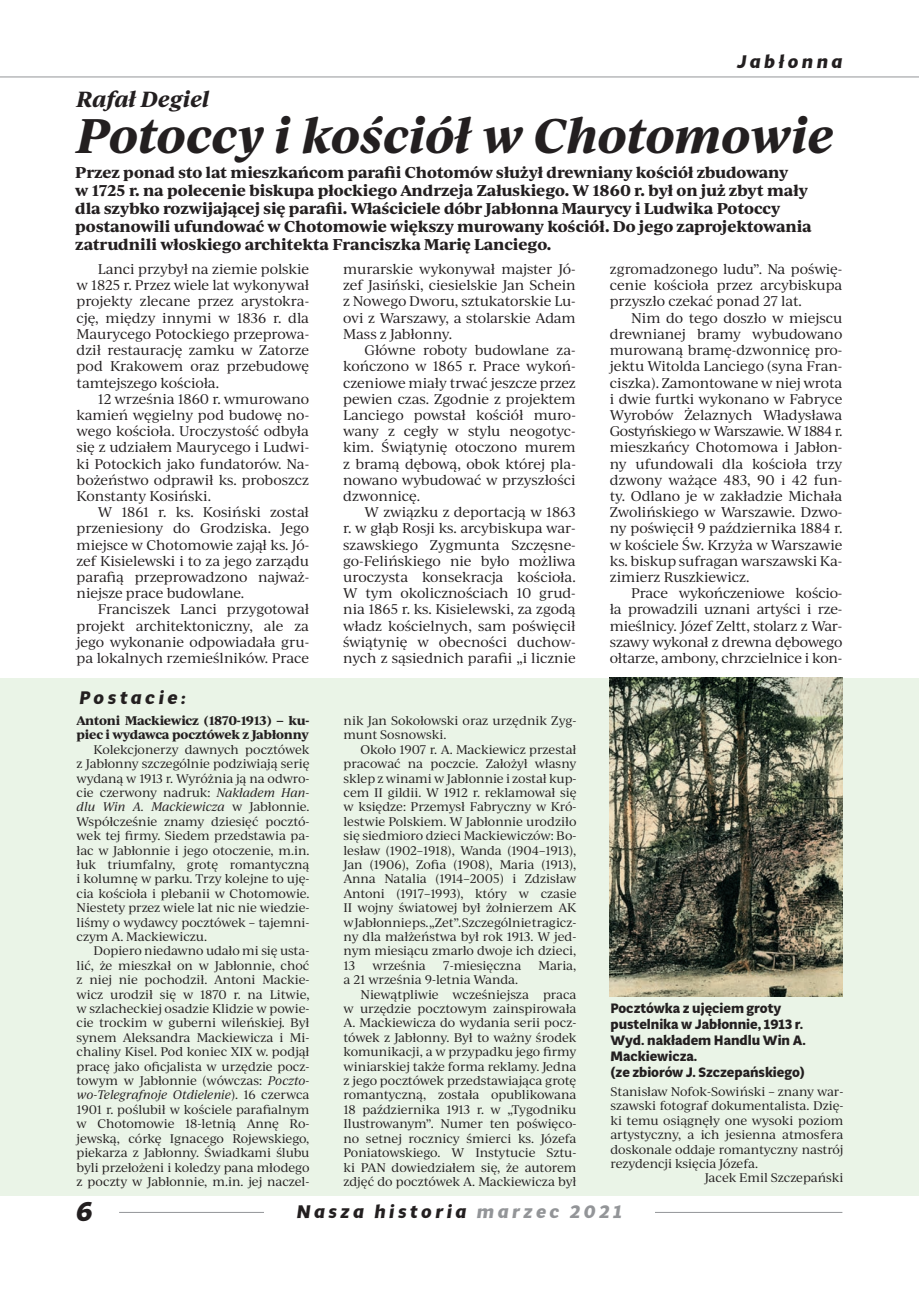
<style>
.page{position:relative;width:919px;height:1289px;background:#fff}
.page>*{position:absolute;margin:0;border:0;box-sizing:border-box;transform-origin:0 0}
.t1{font:italic 700 46.5px "Ivy Journal";letter-spacing:-.005em;color:#231f20}
.t2{font:italic 700 27px "Multi Display";color:#231f20}
.t3{font:italic 700 21px "Ivy Journal";letter-spacing:-.02em;color:#231f20}
.t4{font:italic 700 18px "Multi Display";letter-spacing:.2em;color:#231f20}
.t5{font:700 15px/18px "Ivy Journal";letter-spacing:-.01em;color:#231f20}
.t6{font:13.5px/16.2px "Ivy Journal";letter-spacing:-.01em;color:#231f20;text-align:justify}
.t7{font:700 13.5px/16.2px "Multi Display";color:#231f20}
.t8{font:12px/14.4px "Ivy Journal";letter-spacing:-.01em;color:#231f20;text-align:justify}
.t9{font:700 12px/14.4px "Ivy Journal";letter-spacing:-.025em;color:#231f20}
.s1{font-style:italic}
.s2{color:#939598}
</style>
<div class="page">
<hr style="left:119px;top:1211px;width:723px;height:1px;background:#939598">
<div style="left:264px;top:1195px;width:390px;height:31px;background:#fff"></div>
<hr style="left:0;top:77px;width:918px;height:1px;background:#939598">
<div style="left:0;top:678px;width:918px;height:517px;background:#eaf4e7"></div>
<img style="left:609px;top:678px;width:233px;height:318px">
<h3 class="t4" style="left:737px;top:49px;width:107px">Jabłonna</h3>
<h3 class="t3" style="left:77px;top:83px;width:134px">Rafał Degiel</h3>
<h1 class="t1" style="left:77px;top:101px;width:759px">Potoccy i kościół w Chotomowie</h1>
<p class="t5" style="left:75px;top:163px;width:738px">Przez ponad sto lat mieszkańcom parafii Chotomów służył drewniany kościół zbudowany<br>w 1725 r. na polecenie biskupa płockiego Andrzeja Załuskiego. W 1860 r. był on już zbyt mały dla szybko rozwijającej się parafii. Właściciele dóbr Jabłonna Maurycy i Ludwika Potoccy postanowili ufundować w Chotomowie większy murowany kościół. Do jego zaprojektowania zatrudnili włoskiego architekta Franciszka Marię Lanciego.</p>
<p class="t6" style="left:77px;top:260px;width:234px;text-indent:21px">Lanci przybył na ziemie polskie w 1825 r. Przez wiele lat wykonywał projekty zlecane przez arystokra&shy;cję, między innymi w 1836 r. dla Maurycego Potockiego przeprowa&shy;dził restaurację zamku w Zatorze pod Krakowem oraz przebudowę tamtejszego kościoła.</p>
<p class="t6" style="left:77px;top:390px;width:234px;text-indent:21px">12 września 1860 r. wmurowano kamień węgielny pod budowę no&shy;wego kościoła. Uroczystość odbyła się z udziałem Maurycego i Ludwi&shy;ki Potockich jako fundatorów. Na&shy;bożeństwo odprawił ks. proboszcz Konstanty Kosiński.</p>
<p class="t6" style="left:77px;top:503px;width:234px;text-indent:21px">W 1861 r. ks. Kosiński został przeniesiony do Grodziska. Jego miejsce w Chotomowie zajął ks. Jó&shy;zef Kisielewski i to za jego zarządu parafią przeprowadzono najważ&shy;niejsze prace budowlane.</p>
<p class="t6" style="left:77px;top:600px;width:234px;text-indent:21px">Franciszek Lanci przygotował projekt architektoniczny, ale za jego wykonanie odpowiadała gru&shy;pa lokalnych rzemieślników. Prace</p>
<h3 class="t4" style="left:79px;top:684px;width:107px">Postacie:</h3>
<p class="t9" style="left:77px;top:712px;width:234px">Antoni Mackiewicz (1870-1913) – ku&shy;piec i wydawca pocztówek z Jabłonny</p>
<p class="t8" style="left:77px;top:741px;width:234px;text-indent:17px">Kolekcjonerzy dawnych pocztówek z Jabłonny szczególnie podziwiają serię wydaną w 1913 r. Wyróżnia ją na odwro&shy;cie czerwony nadruk: <span class="s1">Nakładem Han&shy;dlu Win A. Mackiewicza</span> w Jabłonnie.<br>Współcześnie znamy dziesięć pocztó&shy;wek tej firmy. Siedem przedstawia pa&shy;łac w Jabłonnie i jego otoczenie, m.in. łuk triumfalny, grotę romantyczną i kolumnę w parku. Trzy kolejne to uję&shy;cia kościoła i plebanii w Chotomowie.<br>Niestety przez wiele lat nic nie wiedzie&shy;liśmy o wydawcy pocztówek – tajemni&shy;czym A. Mackiewiczu.</p>
<p class="t8" style="left:77px;top:943px;width:234px;text-indent:17px">Dopiero niedawno udało mi się usta&shy;lić, że mieszkał on w Jabłonnie, choć z niej nie pochodził. Antoni Mackie&shy;wicz urodził się w 1870 r. na Litwie, w szlacheckiej osadzie Klidzie w powie&shy;cie trockim w guberni wileńskiej. Był synem Aleksandra Mackiewicza i Mi&shy;chaliny Kisel. Pod koniec XIX w. podjął pracę jako oficjalista w urzędzie pocz&shy;towym w Jabłonnie (wówczas: <span class="s1">Poczto&shy;wo-Telegrafnoje Otdielenie</span>). 16 czerwca 1901 r. poślubił w kościele parafialnym w Chotomowie 18-letnią Annę Ro&shy;jewską, córkę Ignacego Rojewskiego, piekarza z Jabłonny. Świadkami ślubu byli przełożeni i koledzy pana młodego z poczty w Jabłonnie, m.in. jej naczel-</p>
<p class="t6" style="left:343px;top:260px;width:234px">murarskie wykonywał majster Jó&shy;zef Jasiński, ciesielskie Jan Schein z Nowego Dworu, sztukatorskie Lu&shy;ovi z Warszawy, a stolarskie Adam Mass z Jabłonny.</p>
<p class="t6" style="left:343px;top:341px;width:234px;text-indent:21px">Główne roboty budowlane za&shy;kończono w 1865 r. Prace wykoń&shy;czeniowe miały trwać jeszcze przez pewien czas. Zgodnie z projektem Lanciego powstał kościół muro&shy;wany z cegły w stylu neogotyc&shy;kim. Świątynię otoczono murem z bramą dębową, obok której pla&shy;nowano wybudować w przyszłości dzwonnicę.</p>
<p class="t6" style="left:343px;top:503px;width:234px;text-indent:21px">W związku z deportacją w 1863 r. w głąb Rosji ks. arcybiskupa war&shy;szawskiego Zygmunta Szczęsne&shy;go-Felińskiego nie było możliwa uroczysta konsekracja kościoła.<br>W tym okolicznościach 10 grud&shy;nia 1865 r. ks. Kisielewski, za zgodą władz kościelnych, sam poświęcił świątynię w obecności duchow&shy;nych z sąsiednich parafii „i licznie</p>
<p class="t8" style="left:343px;top:712px;width:234px">nik Jan Sokołowski oraz urzędnik Zyg&shy;munt Sosnowski.</p>
<p class="t8" style="left:343px;top:741px;width:234px;text-indent:17px">Około 1907 r. A. Mackiewicz przestał pracować na poczcie. Założył własny sklep z winami w Jabłonnie i został kup&shy;cem II gildii. W 1912 r. reklamował się w księdze: Przemysł Fabryczny w Kró&shy;lestwie Polskiem. W Jabłonnie urodziło się siedmioro dzieci Mackiewiczów: Bo&shy;lesław (1902–1918), Wanda (1904–1913), Jan (1906), Zofia (1908), Maria (1913), Anna Natalia (1914–2005) i Zdzisław Antoni (1917–1993), który w czasie II wojny światowej był żołnierzem AK w Jabłonnie ps. „Zet”. Szczególnie tragicz&shy;ny dla małżeństwa był rok 1913. W jed&shy;nym miesiącu zmarło dwoje ich dzieci, 13</p>
<p class="t8" style="left:372px;top:957px;width:55px">września</p>
<p class="t8" style="left:443px;top:957px;width:80px">7-miesięczna</p>
<p class="t8" style="left:538px;top:957px;width:39px">Maria,</p>
<p class="t8" style="left:343px;top:972px;width:176px">a 21 września 9-letnia Wanda.</p>
<p class="t8" style="left:360px;top:986px;width:217px">Niewątpliwie wcześniejsza praca</p>
<p class="t8" style="left:343px;top:1000px;width:234px">w urzędzie pocztowym zainspirowała</p>
<p class="t8" style="left:343px;top:1015px;width:234px">A. Mackiewicza do wydania serii pocz-</p>
<p class="t8" style="left:343px;top:1029px;width:234px">tówek z Jabłonny. Był to ważny środek</p>
<p class="t8" style="left:343px;top:1044px;width:234px">komunikacji, a w przypadku jego firmy</p>
<p class="t8" style="left:343px;top:1058px;width:234px">winiarskiej także forma reklamy. Jedna</p>
<p class="t8" style="left:343px;top:1072px;width:234px">z jego pocztówek przedstawiająca grotę</p>
<p class="t8" style="left:343px;top:1087px;width:234px">romantyczną, została opublikowana</p>
<p class="t8" style="left:343px;top:1101px;width:234px">18 października 1913 r. w „Tygodniku</p>
<p class="t8" style="left:343px;top:1116px;width:234px">Ilustrowanym”. Numer ten poświęco-</p>
<p class="t8" style="left:343px;top:1130px;width:234px">no setnej rocznicy śmierci ks. Józefa</p>
<p class="t8" style="left:343px;top:1144px;width:234px">Poniatowskiego. W Instytucie Sztu-</p>
<p class="t8" style="left:343px;top:1159px;width:234px">ki PAN dowiedziałem się, że autorem</p>
<p class="t8" style="left:343px;top:1173px;width:234px">zdjęć do pocztówek A. Mackiewicza był</p>
<p class="t6" style="left:609px;top:260px;width:234px">zgromadzonego ludu”. Na poświę&shy;cenie kościoła przez arcybiskupa przyszło czekać ponad 27 lat.</p>
<p class="t6" style="left:609px;top:309px;width:234px;text-indent:21px">Nim do tego doszło w miejscu drewnianej bramy wybudowano murowaną bramę-dzwonnicę pro&shy;jektu Witolda Lanciego (syna Fran&shy;ciszka). Zamontowane w niej wrota i dwie furtki wykonano w Fabryce Wyrobów Żelaznych Władysława Gostyńskiego w Warszawie. W 1884 r. mieszkańcy Chotomowa i Jabłon&shy;ny ufundowali dla kościoła trzy dzwony ważące 483, 90 i 42 fun&shy;ty. Odlano je w zakładzie Michała Zwolińskiego w Warszawie. Dzwo&shy;ny poświęcił 9 października 1884 r. w kościele Św. Krzyża w Warszawie ks. biskup sufragan warszawski Ka&shy;zimierz Ruszkiewicz.</p>
<p class="t6" style="left:609px;top:584px;width:234px;text-indent:21px">Prace wykończeniowe kościo&shy;ła prowadzili uznani artyści i rze&shy;mieślnicy. Józef Zeltt, stolarz z War&shy;szawy wykonał z drewna dębowego ołtarze, ambony, chrzcielnice i kon-</p>
<p class="t7" style="left:610px;top:999px;width:197px">Pocztówka z ujęciem groty pustelnika w Jabłonnie, 1913 r.<br>Wyd. nakładem Handlu Win A.<br>Mackiewicza.<br>(ze zbiorów J. Szczepańskiego)</p>
<p class="t8" style="left:610px;top:1083px;width:234px">Stanisław Nofok-Sowiński – znany war-</p>
<p class="t8" style="left:610px;top:1098px;width:234px">szawski fotograf dokumentalista. Dzię-</p>
<p class="t8" style="left:610px;top:1112px;width:234px">ki temu osiągnęły one wysoki poziom</p>
<p class="t8" style="left:610px;top:1126px;width:234px">artystyczny, a ich jesienna atmosfera</p>
<p class="t8" style="left:610px;top:1141px;width:234px">doskonale oddaje romantyczny nastrój</p>
<p class="t8" style="left:610px;top:1155px;width:149px">rezydencji księcia Józefa.</p>
<p class="t8" style="left:704px;top:1170px;width:140px">Jacek Emil Szczepański</p>
<h2 class="t2" style="left:77px;top:1192px;width:18px">6</h2>
<h3 class="t4" style="left:297px;top:1198px;width:327px">Nasza historia <span class="s2">marzec 2021</span></h3>
</div>
